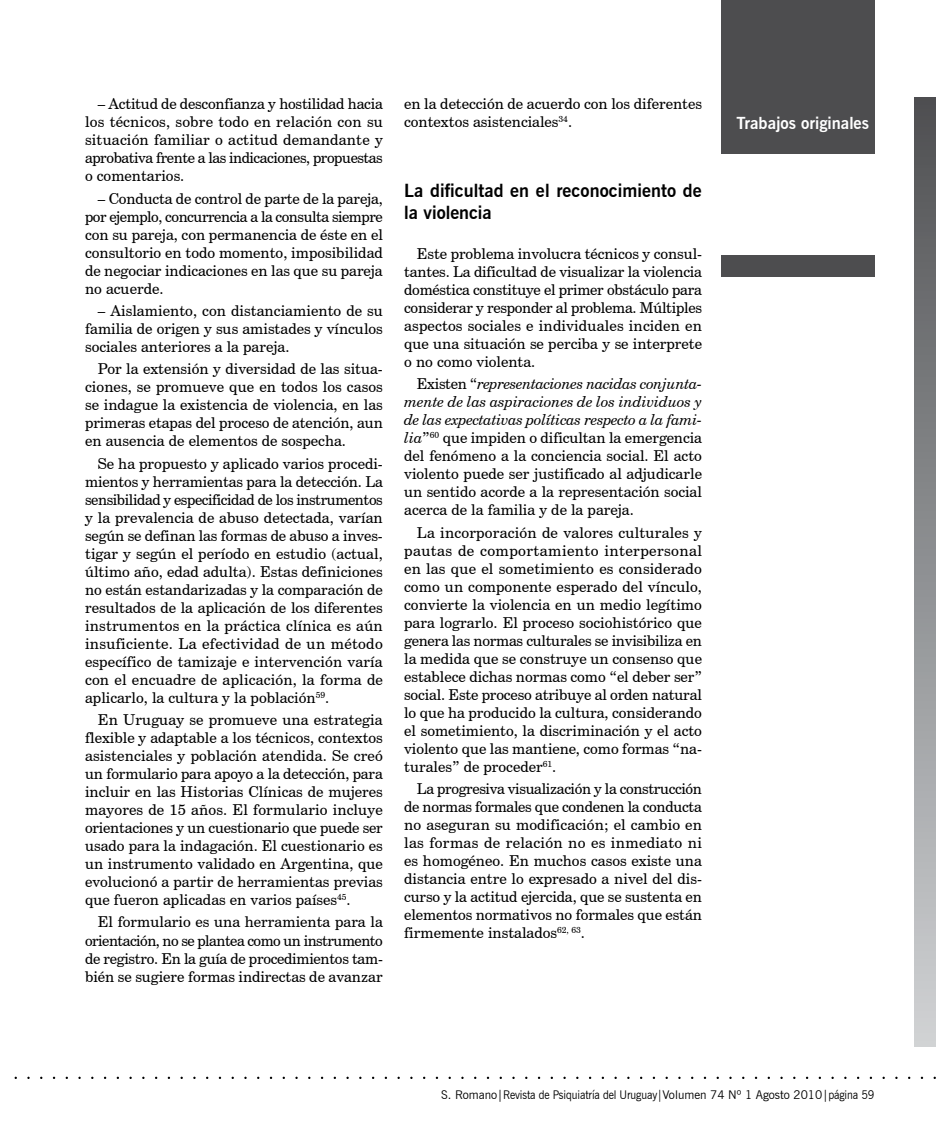
<style>
.page{position:relative;width:936px;height:1132px;background:#fff}
.page>*{position:absolute;margin:0;border:0;box-sizing:border-box;transform-origin:0 0}
.t1{font:700 18px/21.6px "News Gothic BT";letter-spacing:.005em;color:#000}
.t2{font:700 16.5px "News Gothic BT";color:#fff}
.t3{font:15px/18px "Century Schoolbook BT";color:#000;text-align:justify}
.t4{font:12px "News Gothic BT";letter-spacing:-.01em;color:#000}
.s1{font-style:italic}
</style>
<div class="page">
<div style="left:721px;top:0;width:153px;height:153px;background:#4d4d4f"></div>
<div style="left:721px;top:255px;width:153px;height:21px;background:#4d4d4f"></div>
<div style="left:914px;top:98px;width:21px;height:948px;background:linear-gradient(to bottom,#4f5053,#cfd2d4)"></div>
<p class="t3" style="left:85px;top:95px;width:299px;text-indent:13px">– Actitud de desconfianza y hostilidad hacia los técnicos, sobre todo en relación con su situación familiar o actitud demandante y aprobativa frente a las indicaciones, propuestas o comentarios.</p>
<p class="t3" style="left:85px;top:189px;width:299px;text-indent:13px">– Conducta de control de parte de la pareja, por ejemplo, concurrencia a la consulta siempre con su pareja, con permanencia de éste en el consultorio en todo momento, imposibilidad de negociar indicaciones en las que su pareja no acuerde.</p>
<p class="t3" style="left:85px;top:301px;width:299px;text-indent:13px">– Aislamiento, con distanciamiento de su familia de origen y sus amistades y vínculos sociales anteriores a la pareja.</p>
<p class="t3" style="left:85px;top:359px;width:299px;text-indent:13px">Por la extensión y diversidad de las situa&shy;ciones, se promueve que en todos los casos se indague la existencia de violencia, en las primeras etapas del proceso de atención, aun en ausencia de elementos de sospecha.</p>
<p class="t3" style="left:85px;top:454px;width:299px;text-indent:13px">Se ha propuesto y aplicado varios procedi&shy;mientos y herramientas para la detección. La sensibilidad y especificidad de los instrumentos y la prevalencia de abuso detectada, varían según se definan las formas de abuso a inves&shy;tigar y según el período en estudio (actual, último año, edad adulta). Estas definiciones no están estandarizadas y la comparación de resultados de la aplicación de los diferentes instrumentos en la práctica clínica es aún insuficiente. La efectividad de un método específico de tamizaje e intervención varía con el encuadre de aplicación, la forma de aplicarlo, la cultura y la población<sup>59</sup>.</p>
<p class="t3" style="left:85px;top:710px;width:299px;text-indent:13px">En Uruguay se promueve una estrategia flexible y adaptable a los técnicos, contextos asistenciales y población atendida. Se creó un formulario para apoyo a la detección, para incluir en las Historias Clínicas de mujeres mayores de 15 años. El formulario incluye orientaciones y un cuestionario que puede ser usado para la indagación. El cuestionario es un instrumento validado en Argentina, que evolucionó a partir de herramientas previas que fueron aplicadas en varios países<sup>45</sup>.</p>
<p class="t3" style="left:85px;top:912px;width:299px;text-indent:13px">El formulario es una herramienta para la orientación, no se plantea como un instrumento de registro. En la guía de procedimientos tam&shy;bién se sugiere formas indirectas de avanzar</p>
<p class="t3" style="left:404px;top:95px;width:299px">en la detección de acuerdo con los diferentes contextos asistenciales<sup>34</sup>.</p>
<p class="t1" style="left:404px;top:180px;width:299px">La dificultad en el reconocimiento de la violencia</p>
<p class="t3" style="left:404px;top:244px;width:299px;text-indent:13px">Este problema involucra técnicos y consul&shy;tantes. La dificultad de visualizar la violencia doméstica constituye el primer obstáculo para considerar y responder al problema. Múltiples aspectos sociales e individuales inciden en que una situación se perciba y se interprete o no como violenta.</p>
<p class="t3" style="left:404px;top:374px;width:299px;text-indent:13px">Existen “<span class="s1">representaciones nacidas conjunta&shy;mente de las aspiraciones de los individuos y de las expectativas políticas respecto a la fami&shy;lia</span>”<sup>60</sup> que impiden o dificultan la emergencia del fenómeno a la conciencia social. El acto violento puede ser justificado al adjudicarle un sentido acorde a la representación social acerca de la familia y de la pareja.</p>
<p class="t3" style="left:404px;top:523px;width:299px;text-indent:13px">La incorporación de valores culturales y pautas de comportamiento interpersonal en las que el sometimiento es considerado como un componente esperado del vínculo, convierte la violencia en un medio legítimo para lograrlo. El proceso sociohistórico que genera las normas culturales se invisibiliza en la medida que se construye un consenso que establece dichas normas como “el deber ser” social. Este proceso atribuye al orden natural lo que ha producido la cultura, considerando el sometimiento, la discriminación y el acto violento que las mantiene, como formas “na&shy;turales” de proceder<sup>61</sup>.</p>
<p class="t3" style="left:404px;top:779px;width:299px;text-indent:13px">La progresiva visualización y la construcción de normas formales que condenen la conducta no aseguran su modificación; el cambio en las formas de relación no es inmediato ni es homogéneo. En muchos casos existe una distancia entre lo expresado a nivel del dis&shy;curso y la actitud ejercida, que se sustenta en elementos normativos no formales que están firmemente instalados<sup>62,</sup> <sup>63</sup>.</p>
<p class="t2" style="left:736px;top:113px;width:134px">Trabajos originales</p>
<p class="t4" style="left:441px;top:1086px;width:434px">S. Romano|Revista de Psiquiatría del Uruguay|Volumen 74 Nº 1 Agosto 2010|página 59</p>
</div>
